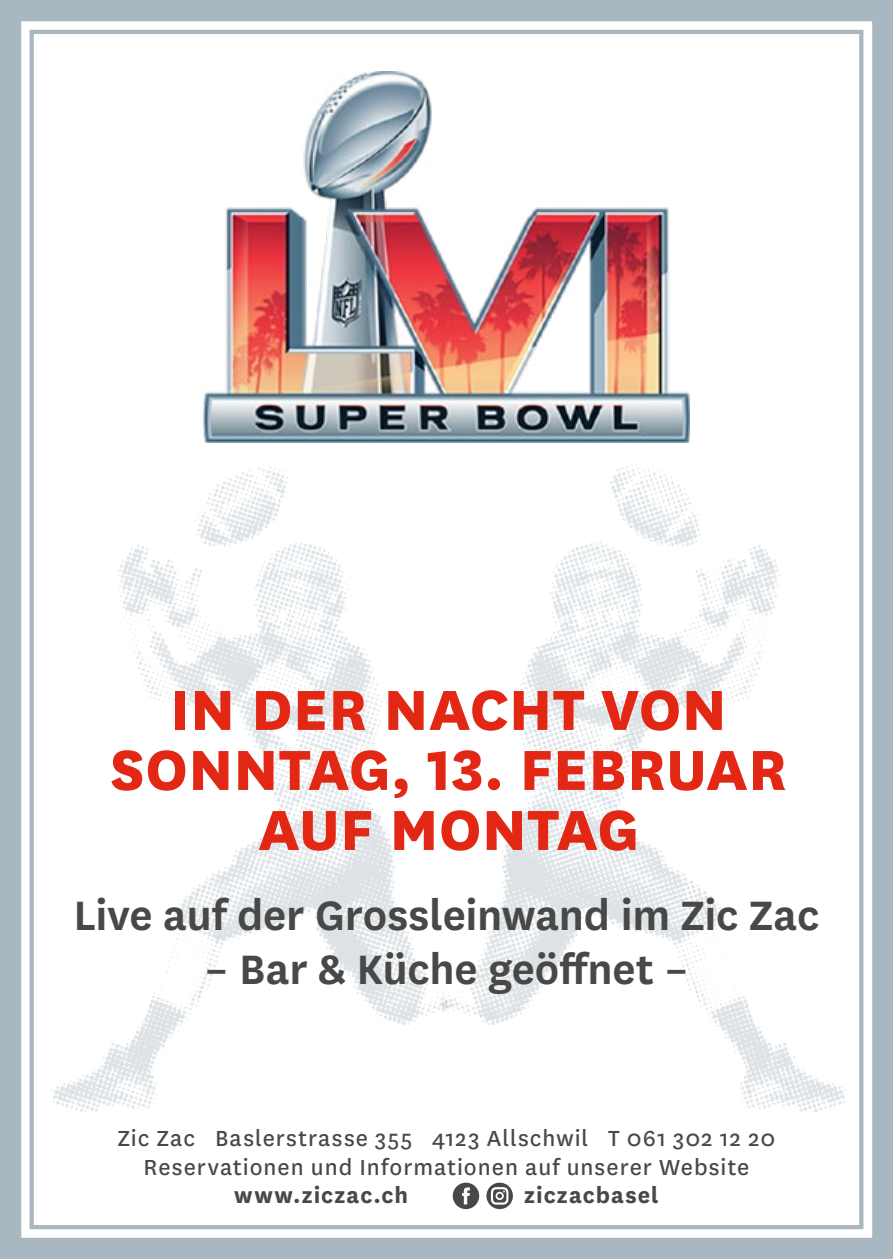
<style>
.page{position:relative;width:893px;height:1259px;background:#fff}
.page>*{position:absolute;margin:0;border:0;box-sizing:border-box;transform-origin:0 0}
.t1{font:800 66px/60px "National";color:#e22815;text-align:center}
.t2{font:600 48px "National";letter-spacing:-.005em;color:#484847}
.t3{font:25.5px/28.5px "National";letter-spacing:.04em;color:#484847}
.t4{font:700 25.5px "National";letter-spacing:.04em;color:#484847}
.s1{font-weight:700}
</style>
<div class="page">
<div style="left:0;top:0;width:893px;height:1259px;border:21px solid #a8b7c0"></div>
<img style="left:0;top:457px;width:443px;height:759px">
<img style="left:443px;top:457px;width:450px;height:759px">
<img style="left:204px;top:72px;width:485px;height:371px">
<svg style="left:453px;top:1182px;width:26px;height:27px"></svg>
<svg style="left:486px;top:1182px;width:27px;height:27px"></svg>
<div style="left:30px;top:30px;width:833px;height:1199px;border:4px solid #a8b7c0"></div>
<p class="t1" style="left:110px;top:674px;width:679px">IN DER NACHT VON<br>SONNTAG, 13. FEBRUAR<br>AUF MONTAG</p>
<p class="t2" style="left:74px;top:881px;width:747px">Live auf der Grossleinwand im Zic Zac</p>
<p class="t2" style="left:205px;top:935px;width:485px">– Bar &amp; Küche geöffnet –</p>
<p class="t3" style="left:118px;top:1122px;width:659px">Zic Zac Baslerstrasse 355 4123 Allschwil T 061 302 12 20</p>
<p class="t3" style="left:234px;top:1151px;width:517px;text-indent:-91px">Reservationen und Informationen auf unserer Website <span class="s1">www.ziczac.ch</span></p>
<p class="t4" style="left:524px;top:1177px;width:136px">ziczacbasel</p>
</div>
